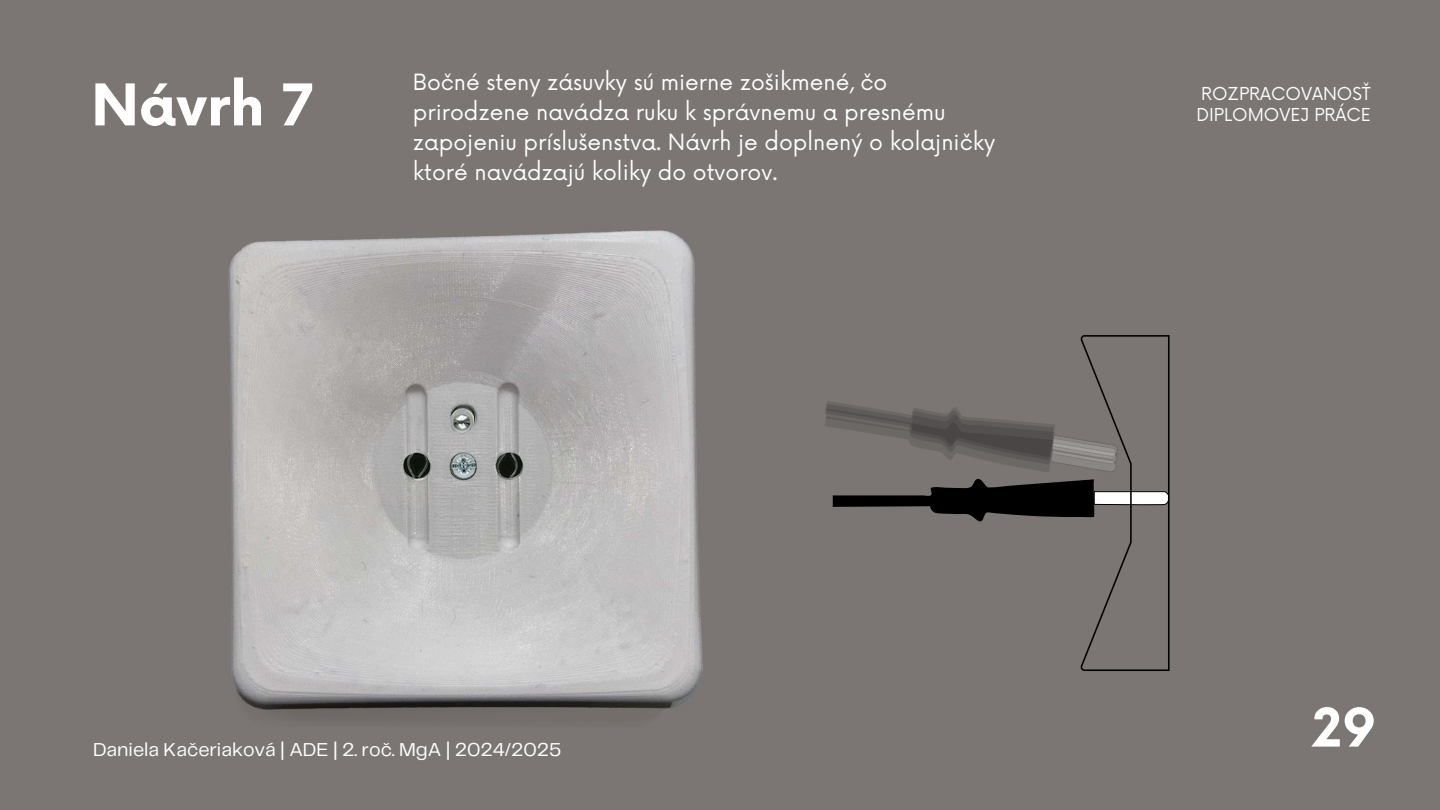
<style>
.page{position:relative;width:1440px;height:810px;background:#7b7674}
.page>*{position:absolute;margin:0;border:0;box-sizing:border-box;transform-origin:0 0}
.t1{font:700 56px "Now";color:#fff}
.t2{font:700 52px "Now";color:#fff}
.t3{font:21.9px/30px "Now";color:#fff}
.t4{font:19.4px "Telegraf";color:#fff}
.t5{font:17.4px/21px "Now";color:#fff}
</style>
<div class="page">
<img style="left:228px;top:230px;width:475px;height:490px">
<svg style="left:825px;top:335px;width:345px;height:336px"></svg>
<h1 class="t1" style="left:91px;top:75px;width:223px">Návrh 7</h1>
<p class="t3" style="left:413px;top:68px;width:584px">Bočné steny zásuvky sú mierne zošikmené, čo prirodzene navádza ruku k správnemu a presnému zapojeniu príslušenstva. Návrh je doplnený o kolajničky ktoré navádzajú koliky do otvorov.</p>
<p class="t5" style="left:1196px;top:84px;width:176px">ROZPRACOVANOSŤ<br>DIPLOMOVEJ PRÁCE</p>
<p class="t4" style="left:93px;top:741px;width:470px">Daniela Kačeriaková | ADE | 2. roč. MgA | 2024/2025</p>
<h2 class="t2" style="left:1312px;top:700px;width:66px">29</h2>
</div>
